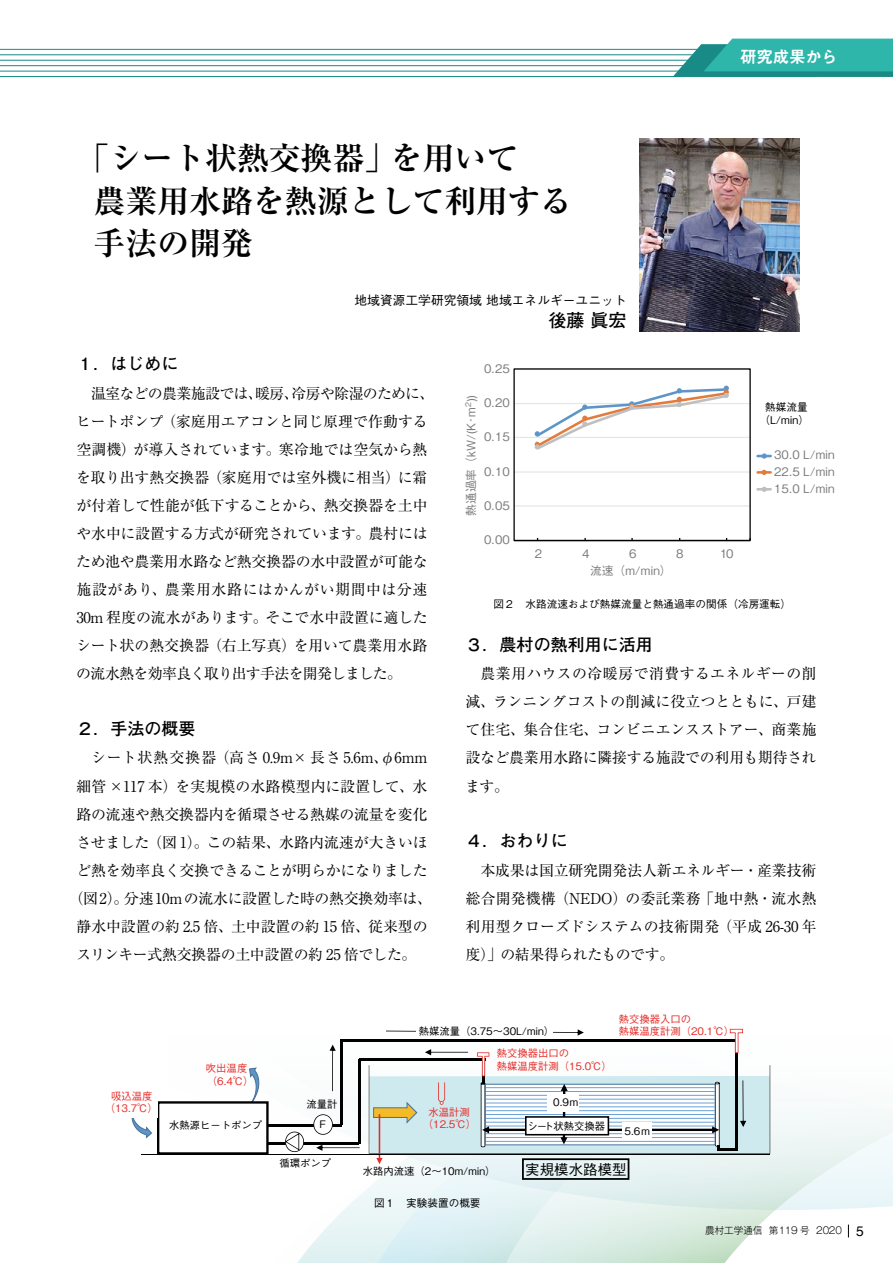
<style>
.page{position:relative;width:893px;height:1263px;background:#fff}
.page>*{position:absolute;margin:0;border:0;box-sizing:border-box;transform-origin:0 0}
.t1{font:700 31.95px/42.5px "Ryumin Pro";color:#000}
.t2{font:700 18px "Futo Go B101 Pro";color:#000}
.t3{font:700 16.95px "Futo Go B101 Pro";color:#000}
.t4{font:16.65px "Midashi Go Pro MB31";letter-spacing:-.025em;color:#fff}
.t5{font:14.85px/28px "Ryumin Pro";letter-spacing:-.01em;color:#000;text-align:justify}
.t6{font:500 14.55px "Gothic BBB Pro";color:#000}
.t7{font:500 12.75px "Gothic BBB Pro";color:#000}
.t8{font:500 11.7px/16.6px "Gothic BBB Pro";color:#7d7c7d;text-align:justify}
.t9{font:500 10.65px/12.5px "Gothic BBB Pro";color:#000;text-align:center}
.t10{font:500 10.35px/12.5px "Gothic BBB Pro";color:#e72a26}
.t11{font:500 10.35px "Gothic BBB Pro";color:#000}
.t12{font:300 9.6px "Gothic MB101 Pro";color:#000}
.s1{font-family:"Helvetica";font-weight:400;font-size:13.8px}
</style>
<div class="page">
<hr style="left:0;top:76px;width:816px;height:1px;background:#198b86">
<hr style="left:0;top:71px;width:816px;height:1px;background:#198b86">
<hr style="left:0;top:65px;width:816px;height:1px;background:#198b86">
<hr style="left:0;top:60px;width:816px;height:1px;background:#198b86">
<hr style="left:0;top:54px;width:816px;height:1px;background:#198b86">
<hr style="left:0;top:49px;width:816px;height:1px;background:#198b86">
<svg style="left:288px;top:1050px;width:45px;height:213px"></svg>
<svg style="left:333px;top:1042px;width:36px;height:221px"></svg>
<img style="left:640px;top:139px;width:159px;height:193px">
<hr style="left:341px;top:1039px;width:396px;height:3px;background:#000">
<hr style="left:359px;top:1058px;width:126px;height:3px;background:#000">
<hr style="left:141px;top:1154px;width:629px;height:1px;background:#000">
<hr style="left:267px;top:1142px;width:92px;height:2px;background:#000">
<hr style="left:267px;top:1124px;width:75px;height:2px;background:#000">
<hr style="left:358px;top:1059px;width:2px;height:85px;background:#000">
<hr style="left:340px;top:1039px;width:2px;height:86px;background:#000">
<svg style="left:330px;top:1044px;width:6px;height:47px"></svg>
<svg style="left:316px;top:1144px;width:44px;height:7px"></svg>
<svg style="left:313px;top:1114px;width:20px;height:21px"></svg>
<svg style="left:285px;top:1131px;width:19px;height:21px"></svg>
<svg style="left:131px;top:1067px;width:138px;height:87px"></svg>
<hr style="left:514px;top:505px;width:236px;height:2px;background:#e6e7e7">
<hr style="left:514px;top:471px;width:236px;height:2px;background:#e6e7e7">
<hr style="left:514px;top:437px;width:236px;height:1px;background:#e6e7e7">
<hr style="left:514px;top:403px;width:236px;height:1px;background:#e6e7e7">
<hr style="left:514px;top:540px;width:236px;height:1px;background:#000">
<svg style="left:534px;top:386px;width:195px;height:64px"></svg>
<svg style="left:758px;top:453px;width:13px;height:6px"></svg>
<svg style="left:758px;top:470px;width:13px;height:5px"></svg>
<svg style="left:758px;top:487px;width:13px;height:5px"></svg>
<svg style="left:369px;top:1029px;width:524px;height:234px"></svg>
<svg style="left:673px;top:39px;width:220px;height:38px;background:#3ab1a8"></svg>
<h1 class="t1" style="left:94px;top:135px;width:480px;text-indent:-16px">「シート状熱交換器」を用いて<br>農業用水路を熱源として利用する手法の開発</h1>
<p class="t7" style="left:354px;top:289px;width:274px">地域資源工学研究領域 地域エネルギーユニット</p>
<p class="t2" style="left:548px;top:306px;width:80px">後藤 眞宏</p>
<p class="t4" style="left:740px;top:43px;width:99px">研究成果から</p>
<p class="t3" style="left:77px;top:350px;width:104px">１．はじめに</p>
<p class="t5" style="left:76px;top:378px;width:360px;text-align:left">　温室などの農業施設では、暖房、冷房や除湿のために、ヒートポンプ（家庭用エアコンと同じ原理で作動する空調機）が導入されています。寒冷地では空気から熱を取り出す熱交換器（家庭用では室外機に相当）に霜が付着して性能が低下することから、熱交換器を土中や水中に設置する方式が研究されています。農村にはため池や農業用水路など熱交換器の水中設置が可能な施設があり、農業用水路にはかんがい期間中は分速<br>30m 程度の流水があります。そこで水中設置に適したシート状の熱交換器（右上写真）を用いて農業用水路の流水熱を効率良く取り出す手法を開発しました。</p>
<p class="t3" style="left:77px;top:715px;width:121px">２．手法の概要</p>
<p class="t5" style="left:69px;top:743px;width:365px;text-align:center">　シート状熱交換器（高さ 0.9m× 長さ 5.6m、φ6mm細管 ×117 本）を実規模の水路模型内に設置して、水路の流速や熱交換器内を循環させる熱媒の流量を変化させました（図 1）。この結果、水路内流速が大きいほど熱を効率良く交換できることが明らかになりました（図2）。分速10mの流水に設置した時の熱交換効率は、静水中設置の約 2.5 倍、土中設置の約 15 倍、従来型のスリンキー式熱交換器の土中設置の約 25 倍でした。</p>
<p class="t8" style="left:484px;top:358px;width:27px">0.25</p>
<p class="t8" style="left:461px;top:516px;width:122px;rotate:-90deg">熱通過率（kW/(K･m<sup>2</sup>))</p>
<p class="t8" style="left:484px;top:393px;width:27px">0.20</p>
<p class="t8" style="left:484px;top:427px;width:27px">0.15</p>
<p class="t8" style="left:484px;top:461px;width:27px">0.10</p>
<p class="t8" style="left:484px;top:495px;width:27px">0.05</p>
<p class="t8" style="left:484px;top:530px;width:27px">0.00</p>
<p class="t8" style="left:535px;top:544px;width:9px">2</p>
<p class="t8" style="left:582px;top:544px;width:9px">4</p>
<p class="t8" style="left:629px;top:544px;width:9px">6</p>
<p class="t8" style="left:676px;top:544px;width:9px">8</p>
<p class="t8" style="left:720px;top:544px;width:15px">10</p>
<p class="t8" style="left:590px;top:561px;width:83px">流速（m/min）</p>
<p class="t9" style="left:759px;top:399px;width:51px">熱媒流量（L/min）</p>
<p class="t8" style="left:774px;top:445px;width:62px">30.0 L/min 22.5 L/min 15.0 L/min</p>
<p class="t9" style="left:494px;top:596px;width:299px">図２　水路流速および熱媒流量と熱通過率の関係（冷房運転）</p>
<p class="t3" style="left:466px;top:631px;width:189px">３．農村の熱利用に活用</p>
<p class="t5" style="left:465px;top:659px;width:353px">　農業用ハウスの冷暖房で消費するエネルギーの削減、ランニングコストの削減に役立つとともに、戸建て住宅、集合住宅、コンビニエンスストアー、商業施設など農業用水路に隣接する施設での利用も期待されます。</p>
<p class="t3" style="left:466px;top:827px;width:104px">４．おわりに</p>
<p class="t5" style="left:465px;top:855px;width:353px">　本成果は国立研究開発法人新エネルギー・産業技術総合開発機構（NEDO）の委託業務「地中熱・流水熱利用型クローズドシステムの技術開発（平成 26-30 年度）」の結果得られたものです。</p>
<p class="t10" style="left:105px;top:1088px;width:55px;text-align:center">吸込温度（13.7℃）</p>
<p class="t10" style="left:206px;top:1061px;width:49px">吹出温度（6.4℃）</p>
<p class="t11" style="left:307px;top:1096px;width:33px">流量計</p>
<p class="t11" style="left:169px;top:1117px;width:95px">水熱源ヒートポンプ</p>
<p class="t11" style="left:320px;top:1116px;width:8px">F</p>
<p class="t11" style="left:279px;top:1155px;width:53px">循環ポンプ</p>
<p class="t11" style="left:419px;top:1023px;width:137px">熱媒流量（3.75～30L/min）</p>
<p class="t10" style="left:497px;top:1046px;width:117px">熱交換器出口の<br>熱媒温度計測（15.0℃）</p>
<p class="t10" style="left:423px;top:1104px;width:55px;text-align:center">水温計測（12.5℃）</p>
<p class="t11" style="left:553px;top:1094px;width:28px">0.9ｍ</p>
<p class="t11" style="left:528px;top:1118px;width:79px">シート状熱交換器</p>
<p class="t10" style="left:619px;top:1011px;width:117px">熱交換器入口の<br>熱媒温度計測（20.1℃）</p>
<p class="t11" style="left:625px;top:1123px;width:28px">5.6ｍ</p>
<p class="t11" style="left:363px;top:1163px;width:134px">水路内流速（2～10m/min）</p>
<p class="t9" style="left:374px;top:1195px;width:108px">図１　実験装置の概要</p>
<p class="t6" style="left:525px;top:1157px;width:103px">実規模水路模型</p>
<p class="t12" style="left:705px;top:1223px;width:160px">農村工学通信 第119 号 2020 <span class="s1">5</span></p>
</div>
